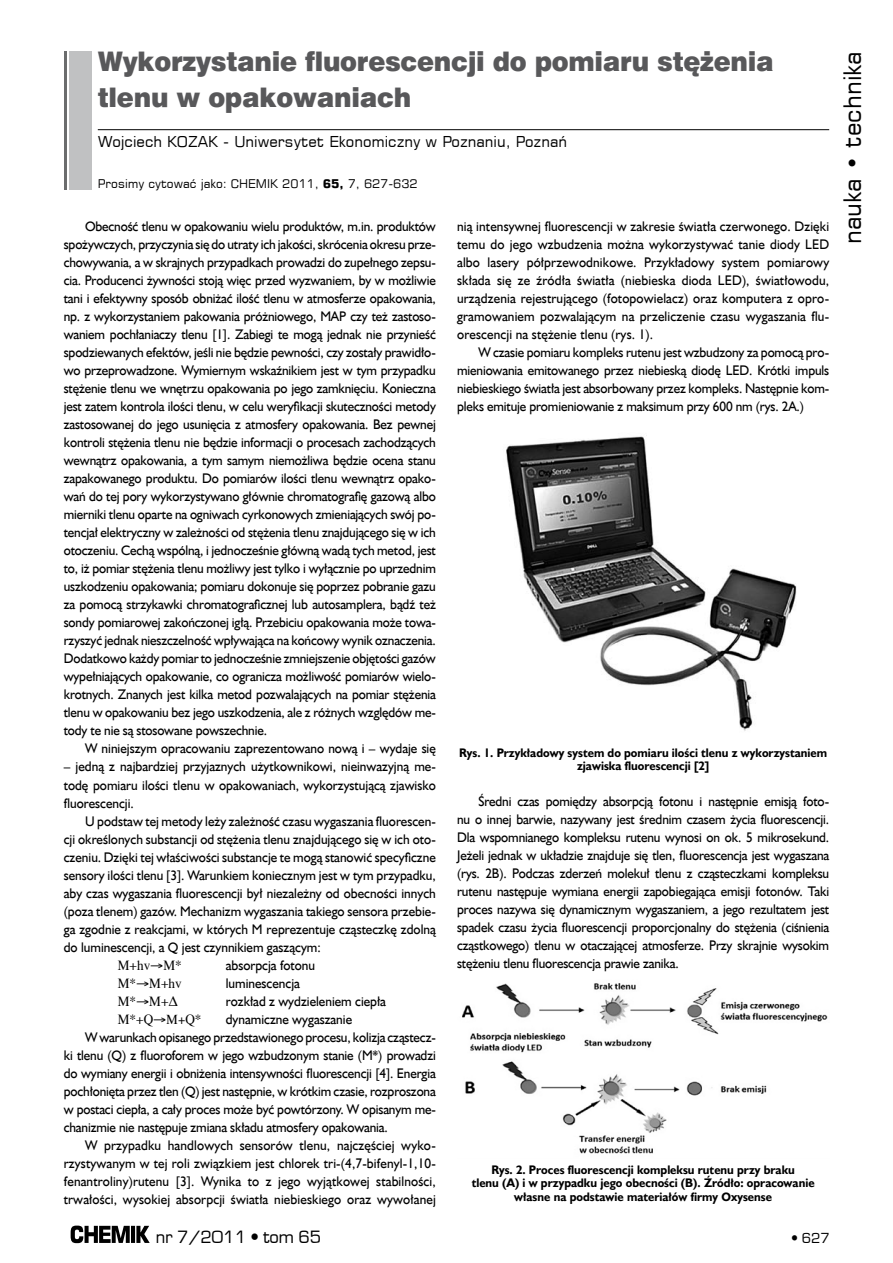
<style>
.page{position:relative;width:893px;height:1263px;background:#fff}
.page>*{position:absolute;margin:0;border:0;box-sizing:border-box;transform-origin:0 0}
.t1{font:27px/36px "Swis 721 Blk EU";letter-spacing:-.01em;color:#58585a;scale:.95 1}
.t2{font:24px "Square 721 EU";color:#000}
.t3{font:16.5px "Euromode";color:#000}
.t4{font:15px "Square 721 EU";color:#000}
.t5{font:13.95px/18px "Humanst 521 EU";color:#000;text-align:justify;scale:.95 1}
.t6{font:13.95px "Times";color:#000;scale:.95 1}
.t7{font:13.5px "Euromode";color:#000}
.t8{font:700 12.45px/13.5px "Humanst 521 EU";color:#000;text-align:center;scale:.95 1}
.t9{font:12px "Square 721 EU";color:#000}
.s1{font-weight:700}
</style>
<div class="page">
<svg style="left:71px;top:1225px;width:79px;height:18px"></svg>
<div style="left:70px;top:51px;width:22px;height:139px;background:#c0c1c2"></div>
<hr style="left:64px;top:51px;width:3px;height:139px;background:#6b6c6d">
<hr style="left:98px;top:129px;width:731px;height:1px;background:#000">
<img style="left:506px;top:435px;width:291px;height:296px">
<img style="left:462px;top:983px;width:366px;height:171px">
<h1 class="t1" style="left:98px;top:44px;width:713px">Wykorzystanie fluorescencji do pomiaru stężenia tlenu w opakowaniach</h1>
<p class="t4" style="left:98px;top:132px;width:471px">Wojciech KOZAK - Uniwersytet Ekonomiczny w Poznaniu, Poznań</p>
<p class="t9" style="left:98px;top:176px;width:321px">Prosimy cytować jako: CHEMIK 2011, <span class="s1">65,</span> 7, 627-632</p>
<p class="t5" style="left:64px;top:217px;width:393px;text-indent:21px">Obecność tlenu w opakowaniu wielu produktów, m.in. produktów spożywczych, przyczynia się do utraty ich jakości, skrócenia okresu prze&shy;chowywania, a w skrajnych przypadkach prowadzi do zupełnego zepsu&shy;cia. Producenci żywności stoją więc przed wyzwaniem, by w możliwie tani i efektywny sposób obniżać ilość tlenu w atmosferze opakowania, np. z wykorzystaniem pakowania próżniowego, MAP czy też zastoso&shy;waniem pochłaniaczy tlenu [1]. Zabiegi te mogą jednak nie przynieść spodziewanych efektów, jeśli nie będzie pewności, czy zostały prawidło&shy;wo przeprowadzone. Wymiernym wskaźnikiem jest w tym przypadku stężenie tlenu we wnętrzu opakowania po jego zamknięciu. Konieczna jest zatem kontrola ilości tlenu, w celu weryfikacji skuteczności metody zastosowanej do jego usunięcia z atmosfery opakowania. Bez pewnej kontroli stężenia tlenu nie będzie informacji o procesach zachodzących wewnątrz opakowania, a tym samym niemożliwa będzie ocena stanu zapakowanego produktu. Do pomiarów ilości tlenu wewnątrz opako&shy;wań do tej pory wykorzystywano głównie chromatografię gazową albo mierniki tlenu oparte na ogniwach cyrkonowych zmieniających swój po&shy;tencjał elektryczny w zależności od stężenia tlenu znajdującego się w ich otoczeniu. Cechą wspólną, i jednocześnie główną wadą tych metod, jest to, iż pomiar stężenia tlenu możliwy jest tylko i wyłącznie po uprzednim uszkodzeniu opakowania; pomiaru dokonuje się poprzez pobranie gazu za pomocą strzykawki chromatograficznej lub autosamplera, bądź też sondy pomiarowej zakończonej igłą. Przebiciu opakowania może towa&shy;rzyszyć jednak nieszczelność wpływająca na końcowy wynik oznaczenia.<br>Dodatkowo każdy pomiar to jednocześnie zmniejszenie objętości gazów wypełniających opakowanie, co ogranicza możliwość pomiarów wielo&shy;krotnych. Znanych jest kilka metod pozwalających na pomiar stężenia tlenu w opakowaniu bez jego uszkodzenia, ale z różnych względów me&shy;tody te nie są stosowane powszechnie.</p>
<p class="t5" style="left:85px;top:740px;width:371px">W niniejszym opracowaniu zaprezentowano nową i – wydaje się</p>
<p class="t5" style="left:64px;top:758px;width:393px">– jedną z najbardziej przyjaznych użytkownikowi, nieinwazyjną me&shy;todę pomiaru ilości tlenu w opakowaniach, wykorzystującą zjawisko fluorescencji.</p>
<p class="t5" style="left:64px;top:812px;width:393px;text-indent:21px">U podstaw tej metody leży zależność czasu wygaszania fluorescen&shy;cji określonych substancji od stężenia tlenu znajdującego się w ich oto&shy;czeniu. Dzięki tej właściwości substancje te mogą stanowić specyficzne sensory ilości tlenu [3]. Warunkiem koniecznym jest w tym przypadku, aby czas wygaszania fluorescencji był niezależny od obecności innych (poza tlenem) gazów. Mechanizm wygaszania takiego sensora przebie&shy;ga zgodnie z reakcjami, w których M reprezentuje cząsteczkę zdolną do luminescencji, a Q jest czynnikiem gaszącym:</p>
<p class="t6" style="left:118px;top:952px;width:69px">M+hv→M*</p>
<p class="t5" style="left:226px;top:956px;width:96px">absorpcja fotonu</p>
<p class="t6" style="left:118px;top:970px;width:69px">M*→M+hv</p>
<p class="t5" style="left:226px;top:974px;width:80px">luminescencja</p>
<p class="t6" style="left:118px;top:988px;width:65px">M*→M+Δ</p>
<p class="t5" style="left:226px;top:992px;width:170px">rozkład z wydzieleniem ciepła</p>
<p class="t6" style="left:118px;top:1006px;width:53px">M*+Q→</p>
<p class="t6" style="left:185px;top:1006px;width:19px">Q*</p>
<p class="t5" style="left:226px;top:1010px;width:135px">dynamiczne wygaszanie</p>
<p class="t5" style="left:85px;top:1028px;width:371px">W warunkach opisanego przedstawionego procesu, kolizja cząstecz-</p>
<p class="t5" style="left:64px;top:1046px;width:393px">ki tlenu (Q) z fluoroforem w jego wzbudzonym stanie (M*) prowadzi</p>
<p class="t5" style="left:64px;top:1064px;width:393px">do wymiany energii i obniżenia intensywności fluorescencji [4]. Energia</p>
<p class="t5" style="left:64px;top:1082px;width:393px">pochłonięta przez tlen (Q) jest następnie, w krótkim czasie, rozproszona</p>
<p class="t5" style="left:64px;top:1100px;width:393px">w postaci ciepła, a cały proces może być powtórzony. W opisanym me-</p>
<p class="t5" style="left:64px;top:1118px;width:343px">chanizmie nie następuje zmiana składu atmosfery opakowania.</p>
<p class="t5" style="left:85px;top:1136px;width:371px">W przypadku handlowych sensorów tlenu, najczęściej wyko-</p>
<p class="t5" style="left:64px;top:1154px;width:393px">rzystywanym w tej roli związkiem jest chlorek tri-(4,7-bifenyl-1,10-</p>
<p class="t5" style="left:64px;top:1172px;width:393px">fenantroliny)rutenu [3]. Wynika to z jego wyjątkowej stabilności,</p>
<p class="t5" style="left:64px;top:1190px;width:393px">trwałości, wysokiej absorpcji światła niebieskiego oraz wywołanej</p>
<p class="t5" style="left:457px;top:217px;width:393px">nią intensywnej fluorescencji w zakresie światła czerwonego. Dzięki temu do jego wzbudzenia można wykorzystywać tanie diody LED albo lasery półprzewodnikowe. Przykładowy system pomiarowy składa się ze źródła światła (niebieska dioda LED), światłowodu, urządzenia rejestrującego (fotopowielacz) oraz komputera z opro&shy;gramowaniem pozwalającym na przeliczenie czasu wygaszania flu&shy;orescencji na stężenie tlenu (rys. 1).</p>
<p class="t5" style="left:457px;top:343px;width:393px;text-indent:21px">W czasie pomiaru kompleks rutenu jest wzbudzony za pomocą pro&shy;mieniowania emitowanego przez niebieską diodę LED. Krótki impuls niebieskiego światła jest absorbowany przez kompleks. Następnie kom&shy;pleks emituje promieniowanie z maksimum przy 600 nm (rys. 2A.)</p>
<p class="t8" style="left:459px;top:746px;width:389px">Rys. 1. Przykładowy system do pomiaru ilości tlenu z wykorzystaniem zjawiska fluorescencji [2]</p>
<p class="t5" style="left:457px;top:792px;width:393px;text-indent:21px">Średni czas pomiędzy absorpcją fotonu i następnie emisją foto&shy;nu o innej barwie, nazywany jest średnim czasem życia fluorescencji.<br>Dla wspomnianego kompleksu rutenu wynosi on ok. 5 mikrosekund.<br>Jeżeli jednak w układzie znajduje się tlen, fluorescencja jest wygaszana (rys. 2B). Podczas zderzeń molekuł tlenu z cząsteczkami kompleksu rutenu następuje wymiana energii zapobiegająca emisji fotonów. Taki proces nazywa się dynamicznym wygaszaniem, a jego rezultatem jest spadek czasu życia fluorescencji proporcjonalny do stężenia (ciśnienia cząstkowego) tlenu w otaczającej atmosferze. Przy skrajnie wysokim stężeniu tlenu fluorescencja prawie zanika.</p>
<p class="t8" style="left:472px;top:1163px;width:363px">Rys. 2. Proces fluorescencji kompleksu rutenu przy braku<br>tlenu (A) i w przypadku jego obecności (B). Źródło: opracowanie własne na podstawie materiałów firmy Oxysense</p>
<p class="t3" style="left:156px;top:1227px;width:167px">nr 7/2011 • tom 65</p>
<p class="t7" style="left:791px;top:1230px;width:40px">• 627</p>
<h2 class="t2" style="left:837px;top:244px;width:195px;rotate:-90deg">nauka • technika</h2>
</div>
